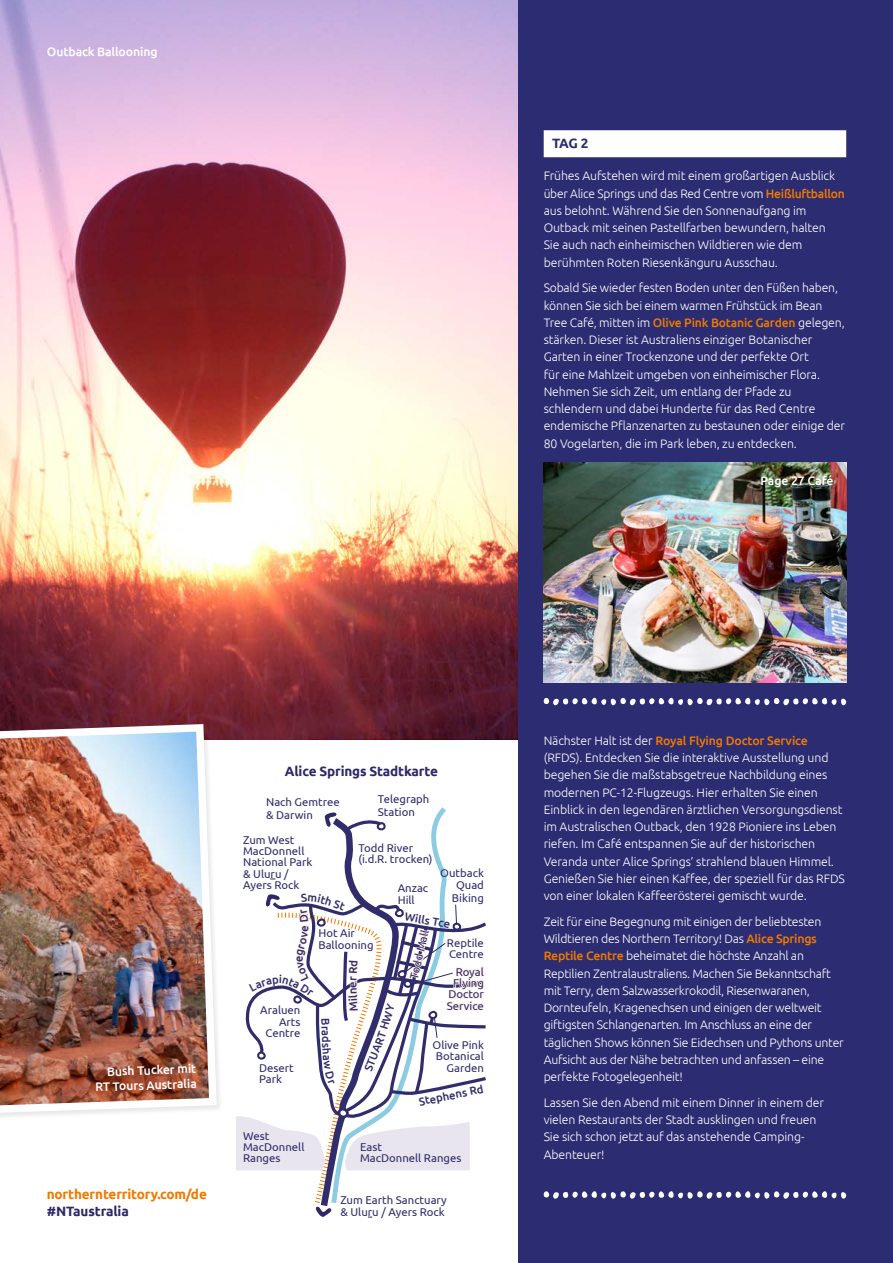
<style>
.page{position:relative;width:893px;height:1263px;background:#fff}
.page>*{position:absolute;margin:0;border:0;box-sizing:border-box;transform-origin:0 0}
.T-NT_Body_Copy{font:700 13.5px/17.2px "Ubuntu";letter-spacing:-.01em;color:#ef7a00}
.T-NT_Body_Copy-2{font:700 13.5px "Ubuntu";letter-spacing:-.01em;color:#2e2867}
.Events_listing_head{font:700 13.5px "Ubuntu";color:#2b2c71}
.T-NT_Body_Copy-3{font:300 12.3px/17.2px "Ubuntu";letter-spacing:-.01em;color:#fff}
.T-NT_Body_Copy-4{font:500 12.3px/15px "Ubuntu";letter-spacing:-.01em;color:#fff;text-align:right}
.t1{font:11.4px/11.4px "Ubuntu";color:#312c6c}
.t2{font:500 11.4px "Ubuntu";color:#312c6c}
.s1{font-weight:500;color:#ef7a00}
.s2{color:#2e2867}
</style>
<div class="page">
<img style="left:0;top:0;width:518px;height:740px">
<div style="left:518px;top:0;width:375px;height:1263px;background:#2b2c71"></div>
<div style="left:0;top:724px;width:223px;height:397px;background:#fff"></div>
<img style="left:0;top:720px;width:220px;height:397px">
<svg style="left:543px;top:1191px;width:304px;height:8px"></svg>
<svg style="left:543px;top:697px;width:304px;height:9px"></svg>
<div style="left:544px;top:130px;width:302px;height:27px;background:#fff"></div>
<img style="left:544px;top:462px;width:302px;height:220px">
<svg style="left:236px;top:812px;width:250px;height:405px"></svg>
<p class="T-NT_Body_Copy-4" style="left:47px;top:44px;width:112px">Outback Ballooning</p>
<p class="Events_listing_head" style="left:552px;top:135px;width:38px">TAG 2</p>
<p class="T-NT_Body_Copy-3" style="left:544px;top:167px;width:303px">Frühes Aufstehen wird mit einem großartigen Ausblick über Alice Springs und das Red Centre vom <span class="s1">Heißluftballon </span>aus belohnt. Während Sie den Sonnenaufgang im Outback mit seinen Pastellfarben bewundern, halten<br>Sie auch nach einheimischen Wildtieren wie dem berühmten Roten Riesenkänguru Ausschau.</p>
<p class="T-NT_Body_Copy-3" style="left:544px;top:279px;width:303px">Sobald Sie wieder festen Boden unter den Füßen haben, können Sie sich bei einem warmen Frühstück im Bean Tree Café, mitten im <span class="s1">Olive Pink Botanic Garden</span> gelegen, stärken. Dieser ist Australiens einziger Botanischer Garten in einer Trockenzone und der perfekte Ort<br>für eine Mahlzeit umgeben von einheimischer Flora.<br>Nehmen Sie sich Zeit, um entlang der Pfade zu schlendern und dabei Hunderte für das Red Centre endemische Pflanzenarten zu bestaunen oder einige der 80 Vogelarten, die im Park leben, zu entdecken.</p>
<p class="T-NT_Body_Copy-4" style="left:761px;top:472px;width:74px">Page 27 Café</p>
<p class="T-NT_Body_Copy-4" style="left:95px;top:1064px;width:103px;rotate:-2deg">Bush Tucker mit<br>RT Tours Australia</p>
<p class="T-NT_Body_Copy" style="left:47px;top:1185px;width:162px">northernterritory.com/de <span class="s2">#NTaustralia</span></p>
<p class="T-NT_Body_Copy-2" style="left:285px;top:763px;width:155px">Alice Springs Stadtkarte</p>
<p class="t1" style="left:266px;top:795px;width:75px;line-height:12.9px">Nach Gemtree &amp; Darwin</p>
<p class="t1" style="left:378px;top:792px;width:53px;line-height:12.9px">Telegraph<br>Station</p>
<p class="t1" style="left:243px;top:833px;width:71px">Zum West<br>MacDonnell<br>National Park &amp; Uluru /<br>Ayers Rock</p>
<p class="t1" style="left:358px;top:841px;width:76px">Todd River (i.d.R. trocken)</p>
<p class="t1" style="left:398px;top:882px;width:32px">Anzac<br>Hill</p>
<p class="t1" style="left:440px;top:867px;width:45px;text-align:right">Outback<br>Quad</p>
<p class="t1" style="left:452px;top:891px;width:33px">Biking</p>
<p class="t2" style="left:406px;top:909px;width:48px;rotate:10deg">Wills Tce</p>
<p class="t1" style="left:318px;top:927px;width:57px">Hot Air<br>Ballooning</p>
<p class="t1" style="left:408px;top:978px;width:52px;rotate:-77deg">Todd Mall</p>
<p class="t1" style="left:447px;top:937px;width:38px">Reptile<br>Centre</p>
<p class="t1" style="left:447px;top:965px;width:39px;text-align:right">Royal<br>Flying<br>Doctor<br>Service</p>
<p class="t1" style="left:260px;top:1004px;width:42px;text-align:right">Araluen<br>Arts<br>Centre</p>
<p class="t1" style="left:259px;top:1061px;width:36px">Desert<br>Park</p>
<p class="t1" style="left:243px;top:1129px;width:63px">West<br>MacDonnell<br>Ranges</p>
<p class="t1" style="left:433px;top:1039px;width:53px;text-align:right">Olive Pink<br>Botanical<br>Garden</p>
<p class="t2" style="left:418px;top:1094px;width:60px;rotate:-11deg">Stephens R</p>
<p class="t1" style="left:360px;top:1140px;width:103px">East<br>MacDonnell Ranges</p>
<p class="t1" style="left:340px;top:1194px;width:108px">Zum Earth Sanctuary &amp; Uluru / Ayers Rock</p>
<p class="T-NT_Body_Copy-3" style="left:544px;top:731px;width:303px">Nächster Halt ist der <span class="s1">Royal Flying Doctor Service </span>(RFDS). Entdecken Sie die interaktive Ausstellung und begehen Sie die maßstabsgetreue Nachbildung eines modernen PC-12-Flugzeugs. Hier erhalten Sie einen Einblick in den legendären ärztlichen Versorgungsdienst im Australischen Outback, den 1928 Pioniere ins Leben riefen. Im Café entspannen Sie auf der historischen Veranda unter Alice Springs’ strahlend blauen Himmel.<br>Genießen Sie hier einen Kaffee, der speziell für das RFDS von einer lokalen Kaffeerösterei gemischt wurde.</p>
<p class="T-NT_Body_Copy-3" style="left:544px;top:912px;width:302px">Zeit für eine Begegnung mit einigen der beliebtesten Wildtieren des Northern Territory! Das <span class="s1">Alice Springs Reptile Centre</span> beheimatet die höchste Anzahl an Reptilien Zentralaustraliens. Machen Sie Bekanntschaft mit Terry, dem Salzwasserkrokodil, Riesenwaranen, Dornteufeln, Kragenechsen und einigen der weltweit giftigsten Schlangenarten. Im Anschluss an eine der täglichen Shows können Sie Eidechsen und Pythons unter Aufsicht aus der Nähe betrachten und anfassen – eine perfekte Fotogelegenheit!</p>
<p class="T-NT_Body_Copy-3" style="left:544px;top:1093px;width:282px">Lassen Sie den Abend mit einem Dinner in einem der vielen Restaurants der Stadt ausklingen und freuen Sie sich schon jetzt auf das anstehende Camping-Abenteuer!</p>
</div>
